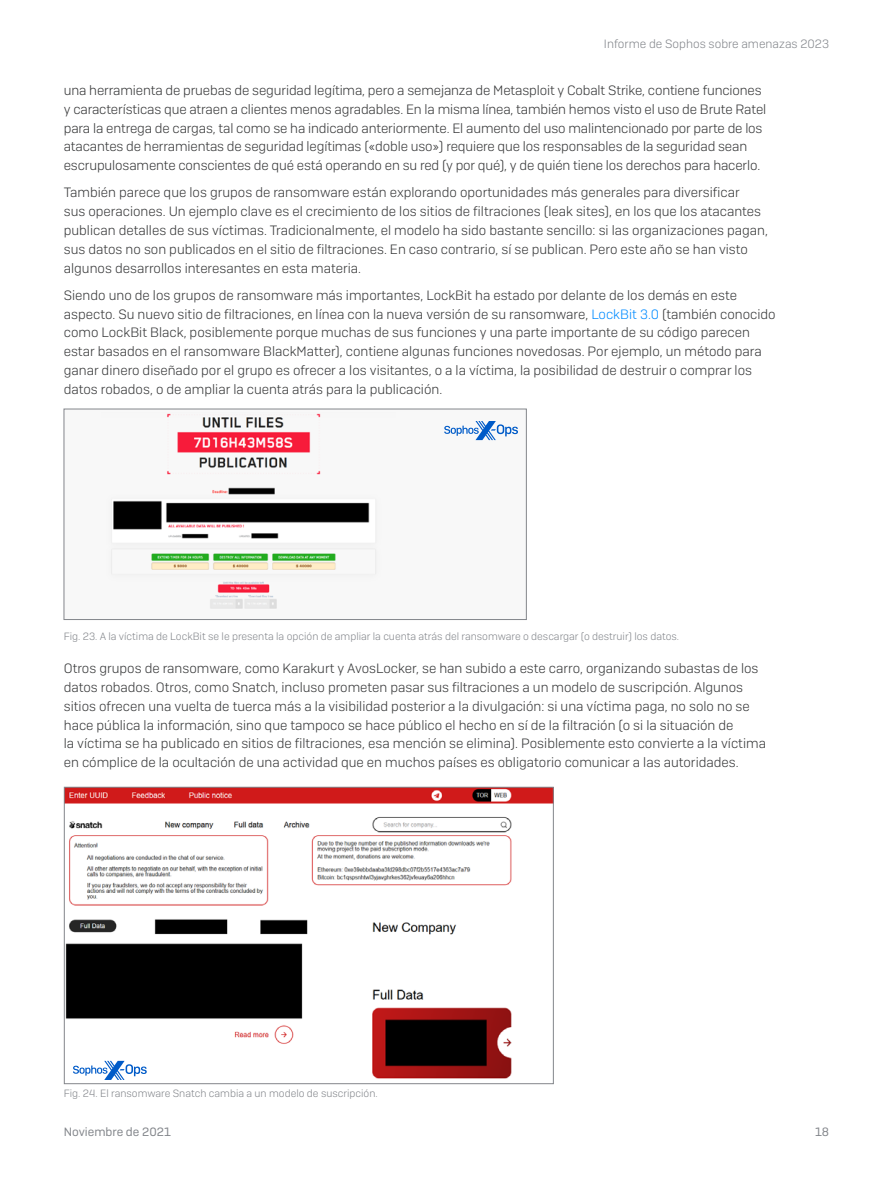
<style>
.page{position:relative;width:893px;height:1191px;background:#fff}
.page>*{position:absolute;margin:0;border:0;box-sizing:border-box;transform-origin:0 0}
.Body_Copy{font:300 13.5px/18.8px "Sophos Sans";color:#363738}
.t1{font:300 12px "Sophos Sans";color:#83868b}
.t2{font:12px "Sophos Sans";color:#83868b}
.Note{font:300 10.5px "Sophos Sans";color:#83868b}
.s1{color:#008bff}
</style>
<div class="page">
<div style="left:64px;top:409px;width:462px;height:210px;background:#f8f8f8"></div>
<img style="left:111px;top:413px;width:259px;height:196px">
<div style="left:64px;top:409px;width:462px;height:211px;border:1px solid #83868b"></div>
<svg style="left:444px;top:421px;width:74px;height:19px"></svg>
<img style="left:66px;top:789px;width:486px;height:290px">
<div style="left:64px;top:787px;width:490px;height:296px;border:1px solid #83868b"></div>
<svg style="left:73px;top:1060px;width:74px;height:20px"></svg>
<p class="t1" style="left:604px;top:36px;width:227px">Informe de Sophos sobre amenazas 2023</p>
<p class="Body_Copy" style="left:64px;top:81px;width:704px">una herramienta de pruebas de seguridad legítima, pero a semejanza de Metasploit y Cobalt Strike, contiene funciones y características que atraen a clientes menos agradables. En la misma línea, también hemos visto el uso de Brute Ratel para la entrega de cargas, tal como se ha indicado anteriormente. El aumento del uso malintencionado por parte de los atacantes de herramientas de seguridad legítimas («doble uso») requiere que los responsables de la seguridad sean escrupulosamente conscientes de qué está operando en su red (y por qué), y de quién tiene los derechos para hacerlo.</p>
<p class="Body_Copy" style="left:64px;top:183px;width:706px">También parece que los grupos de ransomware están explorando oportunidades más generales para diversificar<br>sus operaciones. Un ejemplo clave es el crecimiento de los sitios de filtraciones (leak sites), en los que los atacantes publican detalles de sus víctimas. Tradicionalmente, el modelo ha sido bastante sencillo: si las organizaciones pagan, sus datos no son publicados en el sitio de filtraciones. En caso contrario, sí se publican. Pero este año se han visto algunos desarrollos interesantes en esta materia.</p>
<p class="Body_Copy" style="left:64px;top:285px;width:713px">Siendo uno de los grupos de ransomware más importantes, LockBit ha estado por delante de los demás en este aspecto. Su nuevo sitio de filtraciones, en línea con la nueva versión de su ransomware, <span class="s1">LockBit 3.0</span> (también conocido como LockBit Black, posiblemente porque muchas de sus funciones y una parte importante de su código parecen estar basados en el ransomware BlackMatter), contiene algunas funciones novedosas. Por ejemplo, un método para ganar dinero diseñado por el grupo es ofrecer a los visitantes, o a la víctima, la posibilidad de destruir o comprar los datos robados, o de ampliar la cuenta atrás para la publicación.</p>
<p class="Note" style="left:64px;top:630px;width:617px">Fig. 23. A la víctima de LockBit se le presenta la opción de ampliar la cuenta atrás del ransomware o descargar (o destruir) los datos.</p>
<p class="Body_Copy" style="left:64px;top:659px;width:704px">Otros grupos de ransomware, como Karakurt y AvosLocker, se han subido a este carro, organizando subastas de los datos robados. Otros, como Snatch, incluso prometen pasar sus filtraciones a un modelo de suscripción. Algunos sitios ofrecen una vuelta de tuerca más a la visibilidad posterior a la divulgación: si una víctima paga, no solo no se hace pública la información, sino que tampoco se hace público el hecho en sí de la filtración (o si la situación de<br>la víctima se ha publicado en sitios de filtraciones, esa mención se elimina). Posiblemente esto convierte a la víctima en cómplice de la ocultación de una actividad que en muchos países es obligatorio comunicar a las autoridades.</p>
<p class="Note" style="left:64px;top:1087px;width:315px">Fig. 24. El ransomware Snatch cambia a un modelo de suscripción.</p>
<p class="t2" style="left:64px;top:1124px;width:109px">Noviembre de 2021</p>
<p class="t2" style="left:815px;top:1124px;width:16px">18</p>
</div>
